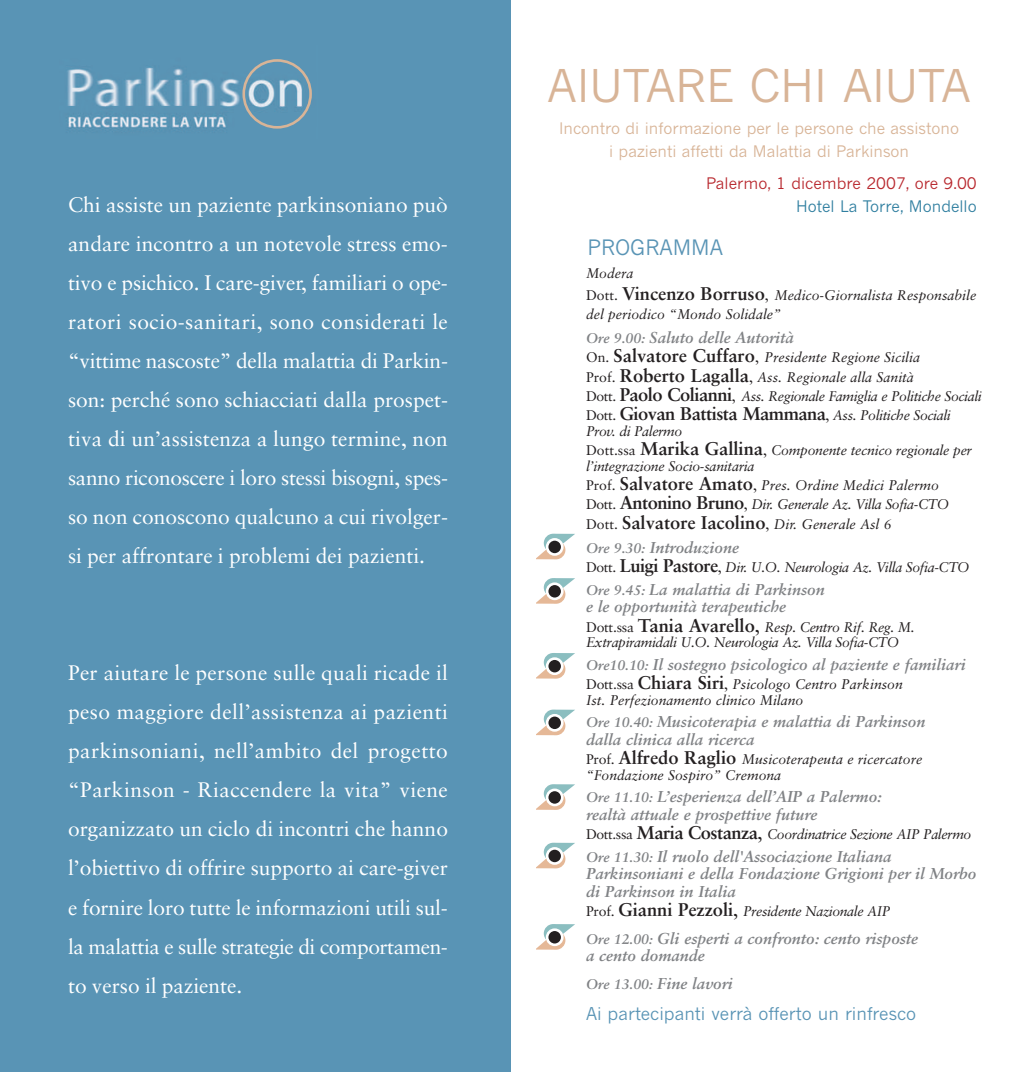
<style>
.page{position:relative;width:1022px;height:1072px;background:#fff}
.page>*{position:absolute;margin:0;border:0;box-sizing:border-box;transform-origin:0 0}
.t1{font:44.62px "News Gothic";color:#d8b497}
.t2{font:21px/39px "Sabon";color:#fff;text-align:justify}
.t3{font:21px "News Gothic";color:#5994b5}
.t4{font:700 18.38px "Sabon";letter-spacing:-.03em;color:#231f20}
.t5{font:700 18.38px "Sabon";color:#231f20}
.t6{font:17.5px "News Gothic";color:#5994b5}
.t7{font:italic 700 15.75px/17.5px "Sabon";color:#808285}
.t8{font:15.75px/22.8px "News Gothic";color:#d8b497;text-align:center}
.t9{font:15.75px "News Gothic";color:#b8282e}
.t10{font:15.75px "News Gothic";color:#307fa0}
.t11{font:italic 14px/19.2px "Sabon";letter-spacing:-.015em;color:#231f20}
.s1{font-style:normal}
.s2{font-weight:700;font-style:normal;font-size:18.38px}
.s3{font-size:14px}
.s4{font-weight:400;font-size:14px}
.s5{font-weight:400;font-style:italic;font-size:14px}
.s6{font-style:normal;font-size:18.38px}
</style>
<div class="page">
<div style="left:0;top:0;width:511px;height:1071px;background:#5994b5"></div>
<img style="left:67px;top:67px;width:173px;height:62px">
<svg style="left:242px;top:59px;width:70px;height:70px"></svg>
<svg style="left:536px;top:533px;width:39px;height:26px"></svg>
<div style="left:547px;top:539px;width:15px;height:15px;background:#231f20;border-radius:50%"></div>
<div style="left:546px;top:538px;width:18px;height:18px;border:3px solid #fff;border-radius:50%"></div>
<svg style="left:536px;top:578px;width:39px;height:25px"></svg>
<div style="left:547px;top:583px;width:15px;height:16px;background:#231f20;border-radius:50%"></div>
<div style="left:546px;top:582px;width:18px;height:18px;border:3px solid #fff;border-radius:50%"></div>
<svg style="left:536px;top:653px;width:39px;height:25px"></svg>
<div style="left:547px;top:658px;width:15px;height:15px;background:#231f20;border-radius:50%"></div>
<div style="left:546px;top:657px;width:18px;height:18px;border:3px solid #fff;border-radius:50%"></div>
<svg style="left:536px;top:709px;width:39px;height:26px"></svg>
<div style="left:547px;top:715px;width:15px;height:15px;background:#231f20;border-radius:50%"></div>
<div style="left:546px;top:714px;width:18px;height:17px;border:3px solid #fff;border-radius:50%"></div>
<svg style="left:536px;top:784px;width:39px;height:26px"></svg>
<div style="left:547px;top:790px;width:15px;height:15px;background:#231f20;border-radius:50%"></div>
<div style="left:546px;top:788px;width:18px;height:18px;border:3px solid #fff;border-radius:50%"></div>
<svg style="left:536px;top:842px;width:39px;height:26px"></svg>
<div style="left:547px;top:848px;width:15px;height:15px;background:#231f20;border-radius:50%"></div>
<div style="left:546px;top:847px;width:18px;height:17px;border:3px solid #fff;border-radius:50%"></div>
<svg style="left:536px;top:924px;width:39px;height:25px"></svg>
<div style="left:547px;top:929px;width:15px;height:15px;background:#231f20;border-radius:50%"></div>
<div style="left:546px;top:928px;width:18px;height:18px;border:3px solid #fff;border-radius:50%"></div>
<p class="t2" style="left:68px;top:187px;width:381px">Chi assiste un paziente parkinsoniano può andare incontro a un notevole stress emo&shy;tivo e psichico. I care-giver, familiari o ope&shy;ratori socio-sanitari, sono considerati le “vittime nascoste” della malattia di Parkin&shy;son: perché sono schiacciati dalla prospet&shy;tiva di un’assistenza a lungo termine, non sanno riconoscere i loro stessi bisogni, spes&shy;so non conoscono qualcuno a cui rivolger&shy;si per affrontare i problemi dei pazienti.</p>
<p class="t2" style="left:68px;top:655px;width:381px">Per aiutare le persone sulle quali ricade il peso maggiore dell’assistenza ai pazienti parkinsoniani, nell’ambito del progetto “Parkinson - Riaccendere la vita” viene organizzato un ciclo di incontri che hanno l’obiettivo di offrire supporto ai care-giver e fornire loro tutte le informazioni utili sul&shy;la malattia e sulle strategie di comportamen&shy;to verso il paziente.</p>
<h1 class="t1" style="left:548px;top:68px;width:424px">AIUTARE CHI AIUTA</h1>
<p class="t8" style="left:559px;top:118px;width:401px">Incontro di informazione per le persone che assistono i pazienti affetti da Malattia di Parkinson</p>
<p class="t9" style="left:706px;top:177px;width:272px">Palermo, 1 dicembre 2007, ore 9.00</p>
<p class="t10" style="left:796px;top:200px;width:182px">Hotel La Torre, Mondello</p>
<h2 class="t3" style="left:587px;top:238px;width:137px">PROGRAMMA</h2>
<p class="t11" style="left:586px;top:263px;width:392px;line-height:21.7px">Modera<br><span class="s1">Dott.</span> <span class="s2">Vincenzo Borruso</span><span class="s1">,</span> Medico-Giornalista Responsabile</p>
<p class="t11" style="left:586px;top:305px;width:196px">del periodico “Mondo Solidale”</p>
<p class="t7" style="left:586px;top:330px;width:209px"><span class="s3">Ore 9.00:</span> Saluto delle Autorità</p>
<p class="t11" style="left:586px;top:349px;width:397px"><span class="s1">On.</span> <span class="s2">Salvatore Cuffaro</span><span class="s1">,</span> Presidente Regione Sicilia<br><span class="s1">Prof.</span> <span class="s2">Roberto Lagalla</span><span class="s1">,</span> Ass. Regionale alla Sanità<br><span class="s1">Dott.</span> <span class="s2">Paolo Colianni</span><span class="s1">,</span> Ass. Regionale Famiglia e Politiche Sociali</p>
<h3 class="t4" style="left:586px;top:406px;width:366px"><span class="s4">Dott.</span> Giovan Battista Mammana<span class="s4">,</span> <span class="s5">Ass. Politiche Sociali</span></h3>
<p class="t11" style="left:586px;top:422px;width:388px">Prov. di Palermo<br><span class="s1">Dott.ssa</span> <span class="s2">Marika Gallina</span><span class="s1">,</span> Componente tecnico regionale per</p>
<p class="t11" style="left:586px;top:457px;width:365px">l’integrazione Socio-sanitaria<br><span class="s1">Prof.</span> <span class="s2">Salvatore Amato</span><span class="s1">,</span> Pres. Ordine Medici Palermo<br><span class="s1">Dott.</span> <span class="s2">Antonino Bruno</span><span class="s1">,</span> Dir. Generale Az. Villa Sofia-CTO</p>
<h3 class="t5" style="left:586px;top:514px;width:307px"><span class="s4">Dott.</span> Salvatore Iacolino<span class="s4">,</span> <span class="s5">Dir. Generale Asl 6</span></h3>
<p class="t7" style="left:586px;top:540px;width:155px"><span class="s3">Ore 9.30:</span> Introduzione</p>
<p class="t11" style="left:586px;top:559px;width:385px"><span class="s1">Dott.</span> <span class="s2">Luigi Pastore</span><span class="s1">,</span> Dir. U.O. Neurologia Az. Villa Sofia-CTO</p>
<p class="t7" style="left:586px;top:582px;width:240px"><span class="s3">Ore 9.45:</span> La malattia di Parkinson e le opportunità terapeutiche</p>
<p class="t11" style="left:586px;top:620px;width:330px;line-height:15.8px"><span class="s1">Dott.ssa</span> <span class="s2">Tania Avarello</span><span class="s6">,</span> Resp. Centro Rif. Reg. M.<br>Extrapiramidali U.O. Neurologia Az. Villa Sofia-CTO</p>
<p class="t7" style="left:586px;top:657px;width:381px"><span class="s3">Ore10.10:</span> Il sostegno psicologico al paziente e familiari</p>
<p class="t11" style="left:586px;top:677px;width:318px;line-height:15.8px"><span class="s1">Dott.ssa</span> <span class="s2">Chiara Siri</span><span class="s1">,</span> Psicologo Centro Parkinson<br>Ist. Perfezionamento clinico Milano</p>
<p class="t7" style="left:586px;top:714px;width:341px"><span class="s3">Ore 10.40:</span> Musicoterapia e malattia di Parkinson dalla clinica alla ricerca</p>
<p class="t11" style="left:586px;top:752px;width:338px;line-height:15.8px"><span class="s1">Prof.</span> <span class="s2">Alfredo Raglio</span> Musicoterapeuta e ricercatore “Fondazione Sospiro” Cremona</p>
<p class="t7" style="left:586px;top:789px;width:297px"><span class="s3">Ore 11.10:</span> L’esperienza dell’AIP a Palermo: realtà attuale e prospettive future</p>
<p class="t11" style="left:586px;top:825px;width:387px"><span class="s1">Dott.ssa</span> <span class="s2">Maria Costanza</span><span class="s6">,</span> Coordinatrice Sezione AIP Palermo</p>
<p class="t7" style="left:586px;top:848px;width:392px"><span class="s3">Ore 11.30:</span> Il ruolo dell'Associazione Italiana<br>Parkinsoniani e della Fondazione Grigioni per il Morbo di Parkinson in Italia</p>
<p class="t11" style="left:586px;top:902px;width:306px"><span class="s1">Prof.</span> <span class="s2">Gianni Pezzoli</span><span class="s6">,</span> Presidente Nazionale AIP</p>
<p class="t7" style="left:586px;top:930px;width:334px"><span class="s3">Ore 12.00:</span> Gli esperti a confronto: cento risposte a cento domande</p>
<p class="t7" style="left:586px;top:976px;width:148px"><span class="s3">Ore 13.00:</span> Fine lavori</p>
<p class="t6" style="left:586px;top:1006px;width:332px">Ai partecipanti verrà offerto un rinfresco</p>
</div>
